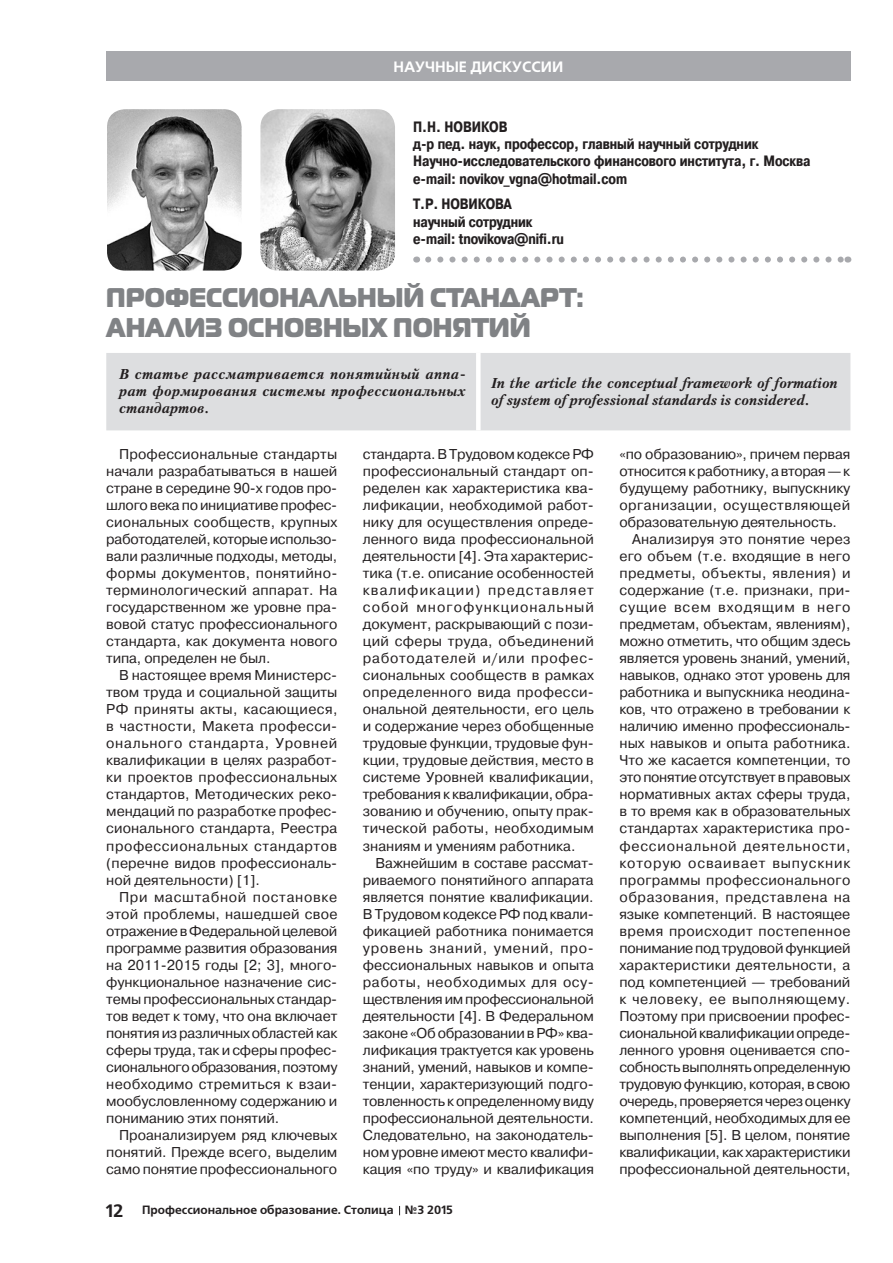
<style>
.page{position:relative;width:893px;height:1263px;background:#fff}
.page>*{position:absolute;margin:0;border:0;box-sizing:border-box;transform-origin:0 0}
.t1{font:27px/30px "Magistral Black C";color:#808285;scale:.9 1}
.t2{font:700 15px/17.2px "Pragmatica Cond C";letter-spacing:-.005em;color:#231f20}
.t3{font:700 15px "Free Set C";color:#fff}
.t4{font:14.25px/17px "Pragmatica C";letter-spacing:-.01em;color:#231f20;text-align:justify}
.t5{font:italic 700 14.25px/17.2px "Petersburg C";letter-spacing:.005em;color:#231f20;text-align:justify}
.t6{font:14.25px "Pragmatica C";letter-spacing:.015em;color:#231f20}
.t7{font:14.25px "Pragmatica C";letter-spacing:.01em;color:#231f20}
.t8{font:14.25px "Pragmatica C";letter-spacing:.04em;color:#231f20}
.t9{font:14.25px "Pragmatica C";letter-spacing:.035em;color:#231f20}
.t10{font:14.25px "Pragmatica C";letter-spacing:.03em;color:#231f20}
.t11{font:14.25px "Pragmatica C";letter-spacing:.055em;color:#231f20}
.t12{font:14.25px "Pragmatica C";letter-spacing:.02em;color:#231f20}
.t13{font:14.25px "Pragmatica C";letter-spacing:.025em;color:#231f20}
.t14{font:14.25px "Pragmatica C";letter-spacing:.06em;color:#231f20}
.t15{font:14.25px "Pragmatica C";letter-spacing:.065em;color:#231f20}
.t16{font:700 12px "Free Set C";color:#231f20}
.s1{font-size:18px}
</style>
<div class="page">
<div style="left:106px;top:51px;width:744px;height:30px;background:#a8a9ad"></div>
<img style="left:260px;top:109px;width:135px;height:162px;border-radius:18px">
<svg style="left:428px;top:257px;width:413px;height:6px"></svg>
<img style="left:107px;top:109px;width:135px;height:162px;border-radius:18px">
<div style="left:106px;top:353px;width:744px;height:77px;background:#dddee0"></div>
<div style="left:476px;top:353px;width:5px;height:77px;background:#fff"></div>
<p class="t3" style="left:393px;top:58px;width:171px">Научные дискуссии</p>
<p class="t2" style="left:413px;top:118px;width:399px">П.Н. Новиков<br>д-р пед. наук, профессор, главный научный сотрудник Научно-исследовательского финансового института, г. Москва e-mail: novikov_vgna@hotmail.com</p>
<p class="t2" style="left:413px;top:196px;width:152px">Т.Р. Нови кова научный сотрудник e-mail: tnovikova@nifi.ru</p>
<h1 class="t1" style="left:106px;top:281px;width:532px">Профессиональный стандарт: анализ основных понятий</h1>
<p class="t5" style="left:119px;top:365px;width:348px">В статье рассматривается понятийный аппа&shy;рат формирования системы профессиональных стандартов.</p>
<p class="t5" style="left:491px;top:374px;width:348px">In the article the conceptual framework of formation of system of professional standards is considered.</p>
<p class="t4" style="left:106px;top:446px;width:233px;text-indent:13px">Профессиональные стандарты начали разрабатываться в нашей стране в середине 90-х годов про&shy;шлого века по инициативе профес&shy;сиональных сообществ, крупных работодателей, которые использо&shy;вали различные подходы, методы, формы документов, понятийно&shy;терминологический аппарат. На государственном же уровне пра&shy;вовой статус профессионального стандарта, как документа нового типа, определен не был.</p>
<p class="t4" style="left:106px;top:667px;width:233px;text-indent:13px">В настоящее время Министерс&shy;твом труда и социальной защиты РФ приняты акты, касающиеся, в частности, Макета професси&shy;онального стандарта, Уровней квалификации в целях разработ&shy;ки проектов профессиональных стандартов, Методических реко&shy;мендаций по разработке профес&shy;сионального стандарта, Реестра профессиональных стандартов (перечне видов профессиональ&shy;ной деятельности) [1].</p>
<p class="t4" style="left:106px;top:888px;width:233px;text-indent:13px">При масштабной постановке этой проблемы, нашедшей свое отражение в Федеральной целевой программе развития образования на 2011-2015 годы [2; 3], много&shy;функциональное назначение сис&shy;темы профессиональных стандар&shy;тов ведет к тому, что она включает понятия из различных областей как сферы труда, так и сферы профес&shy;сионального образования, поэтому необходимо стремиться к взаи&shy;мообусловленному содержанию и пониманию этих понятий.</p>
<p class="t4" style="left:106px;top:1126px;width:233px;text-indent:13px">Проанализируем ряд ключевых понятий. Прежде всего, выделим само понятие профессионального</p>
<p class="t4" style="left:363px;top:446px;width:233px">стандарта. В Трудовом кодексе РФ профессиональный стандарт оп&shy;ределен как характеристика ква&shy;лификации, необходимой работ&shy;нику для осуществления опреде&shy;ленного вида профессиональной деятельности [4]. Эта характерис&shy;тика (т.е. описание особенностей квалификации) представляет собой многофункциональный документ, раскрывающий с пози&shy;ций сферы труда, объединений работодателей и/или профес&shy;сиональных сообществ в рамках определенного вида професси&shy;ональной деятельности, его цель и содержание через обобщенные трудовые функции, трудовые фун&shy;кции, трудовые действия, место в системе Уровней квалификации, требования к квалификации, обра&shy;зованию и обучению, опыту прак&shy;тической работы, необходимым знаниям и умениям работника.</p>
<p class="t4" style="left:363px;top:854px;width:233px;text-indent:13px">Важнейшим в составе рассмат&shy;риваемого понятийного аппарата является понятие квалификации.<br>В Трудовом кодексе РФ под квали&shy;фикацией работника понимается уровень знаний, умений, про&shy;фессиональных навыков и опыта работы, необходимых для осу&shy;ществления им профессиональной деятельности [4]. В Федеральном законе «Об образовании в РФ» ква&shy;лификация трактуется как уровень знаний, умений, навыков и компе&shy;тенции, характеризующий подго&shy;товленность к определенному виду профессиональной деятельности.<br>Следовательно, на законодатель&shy;ном уровне имеют место квалифи&shy;кация «по труду» и квалификация</p>
<p class="t16" style="left:105px;top:1203px;width:349px"><span class="s1">12</span> Профессиональное образование. Столица №3 2015</p>
<p class="t4" style="left:619px;top:446px;width:233px">«по образованию», причем первая</p>
<p class="t4" style="left:619px;top:463px;width:232px">относится к работнику, а вторая — к</p>
<p class="t4" style="left:619px;top:480px;width:232px">будущему работнику, выпускнику</p>
<p class="t9" style="left:619px;top:498px;width:232px">организации, осуществляющей</p>
<p class="t4" style="left:619px;top:514px;width:219px">образовательную деятельность.</p>
<p class="t6" style="left:632px;top:532px;width:220px">Анализируя это понятие через</p>
<p class="t7" style="left:619px;top:549px;width:232px">его объем (т.е. входящие в него</p>
<p class="t10" style="left:619px;top:566px;width:233px">предметы, объекты, явления) и</p>
<p class="t7" style="left:619px;top:583px;width:233px">содержание (т.е. признаки, при-</p>
<p class="t15" style="left:619px;top:600px;width:233px">сущие всем входящим в него</p>
<p class="t4" style="left:619px;top:616px;width:233px">предметам, объектам, явлениям),</p>
<p class="t4" style="left:619px;top:633px;width:233px">можно отметить, что общим здесь</p>
<p class="t4" style="left:619px;top:650px;width:233px">является уровень знаний, умений,</p>
<p class="t4" style="left:619px;top:667px;width:233px">навыков, однако этот уровень для</p>
<p class="t4" style="left:619px;top:684px;width:233px">работника и выпускника неодина-</p>
<p class="t4" style="left:619px;top:701px;width:233px">ков, что отражено в требовании к</p>
<p class="t4" style="left:619px;top:718px;width:233px">наличию именно профессиональ-</p>
<p class="t7" style="left:619px;top:736px;width:233px">ных навыков и опыта работника.</p>
<p class="t4" style="left:619px;top:752px;width:232px">Что же касается компетенции, то</p>
<p class="t4" style="left:619px;top:769px;width:232px">это понятие отсутствует в правовых</p>
<p class="t4" style="left:619px;top:786px;width:233px">нормативных актах сферы труда,</p>
<p class="t4" style="left:619px;top:803px;width:233px">в то время как в образовательных</p>
<p class="t6" style="left:619px;top:821px;width:233px">стандартах характеристика про-</p>
<p class="t11" style="left:619px;top:838px;width:233px">фессиональной деятельности,</p>
<p class="t14" style="left:619px;top:855px;width:233px">которую осваивает выпускник</p>
<p class="t12" style="left:619px;top:872px;width:233px">программы профессионального</p>
<p class="t8" style="left:619px;top:889px;width:233px">образования, представлена на</p>
<p class="t4" style="left:619px;top:905px;width:232px">языке компетенций. В настоящее</p>
<p class="t13" style="left:619px;top:923px;width:233px">время происходит постепенное</p>
<p class="t4" style="left:619px;top:939px;width:233px">понимание под трудовой функцией</p>
<p class="t6" style="left:619px;top:957px;width:232px">характеристики деятельности, а</p>
<p class="t4" style="left:619px;top:973px;width:232px">под компетенцией — требований</p>
<p class="t8" style="left:619px;top:991px;width:232px">к человеку, ее выполняющему.</p>
<p class="t4" style="left:619px;top:1007px;width:233px">Поэтому при присвоении профес-</p>
<p class="t4" style="left:619px;top:1024px;width:233px">сиональной квалификации опреде-</p>
<p class="t4" style="left:619px;top:1041px;width:233px">ленного уровня оценивается спо-</p>
<p class="t4" style="left:619px;top:1058px;width:233px">собность выполнять определенную</p>
<p class="t4" style="left:619px;top:1075px;width:232px">трудовую функцию, которая, в свою</p>
<p class="t4" style="left:619px;top:1092px;width:233px">очередь, проверяется через оценку</p>
<p class="t4" style="left:619px;top:1109px;width:233px">компетенций, необходимых для ее</p>
<p class="t4" style="left:619px;top:1126px;width:233px">выполнения [5]. В целом, понятие</p>
<p class="t4" style="left:619px;top:1143px;width:233px">квалификации, как характеристики</p>
<p class="t4" style="left:619px;top:1160px;width:233px">профессиональной деятельности,</p>
</div>
